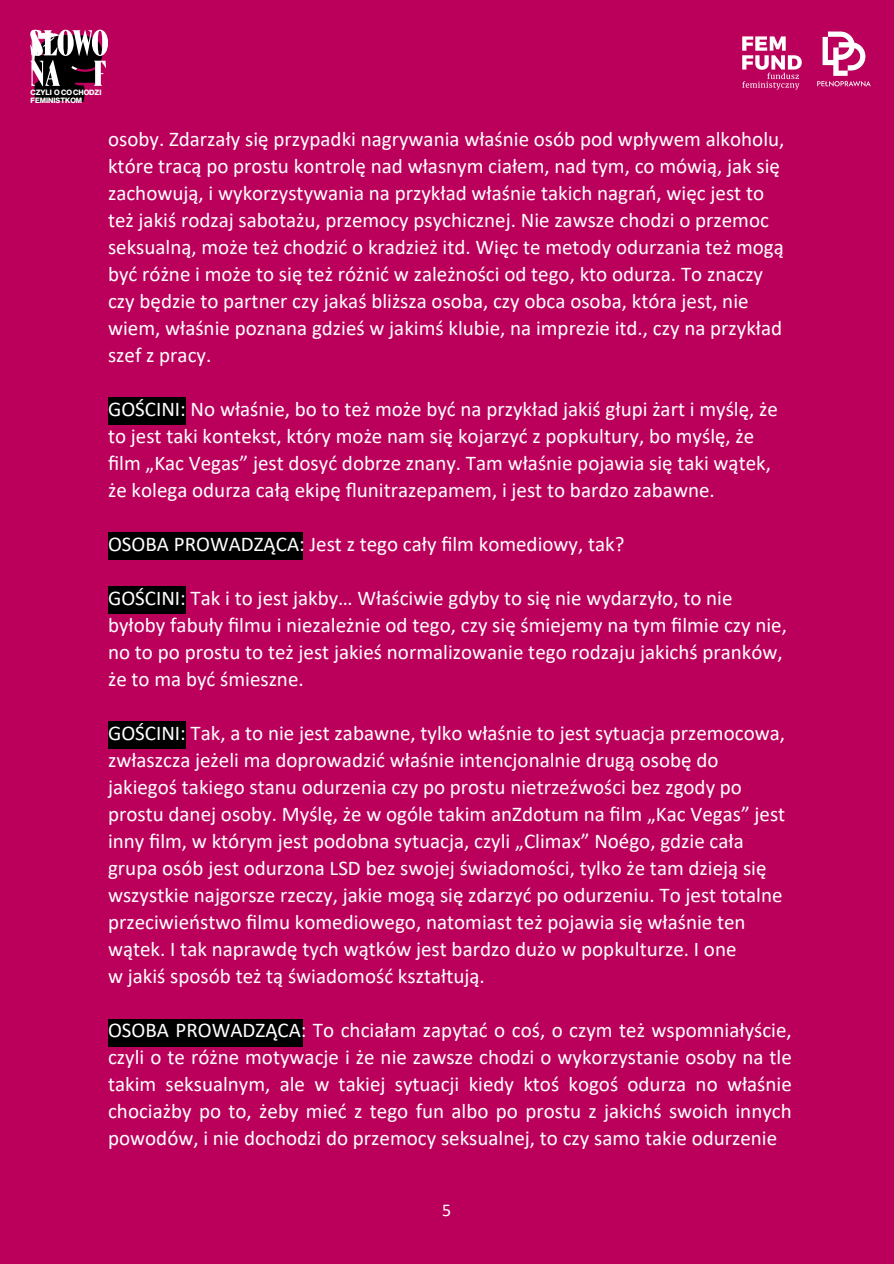
<style>
.page{position:relative;width:894px;height:1264px;background:#fff}
.page>*{position:absolute;margin:0;border:0;box-sizing:border-box;transform-origin:0 0}
.t1{font:21px/27px "Calibri";color:#fff}
.t2{font:18px "Calibri";color:#fff}
.t3{font:700 7.5px "Neue Haas Display";color:#fff}
</style>
<div class="page">
<div style="left:0;top:0;width:893px;height:1263px;background:#bb005c"></div>
<div style="left:108px;top:533px;width:195px;height:27px;background:#000"></div>
<div style="left:108px;top:1019px;width:195px;height:27px;background:#000"></div>
<div style="left:108px;top:398px;width:78px;height:27px;background:#000"></div>
<div style="left:108px;top:587px;width:78px;height:27px;background:#000"></div>
<div style="left:108px;top:722px;width:78px;height:27px;background:#000"></div>
<svg style="left:30px;top:30px;width:78px;height:72px"></svg>
<img style="left:817px;top:31px;width:54px;height:56px">
<img style="left:742px;top:36px;width:60px;height:54px">
<p class="t3" style="left:30px;top:89px;width:72px">CZYLI O CO CHODZI</p>
<h1 class="t3" style="left:30px;top:97px;width:53px">FEMINISTKOM</h1>
<p class="t1" style="left:108px;top:127px;width:677px">osoby. Zdarzały się przypadki nagrywania właśnie osób pod wpływem alkoholu, które tracą po prostu kontrolę nad własnym ciałem, nad tym, co mówią, jak się zachowują, i wykorzystywania na przykład właśnie takich nagrań, więc jest to też jakiś rodzaj sabotażu, przemocy psychicznej. Nie zawsze chodzi o przemoc seksualną, może też chodzić o kradzież itd. Więc te metody odurzania też mogą być różne i może to się też różnić w zależności od tego, kto odurza. To znaczy czy będzie to partner czy jakaś bliższa osoba, czy obca osoba, która jest, nie wiem, właśnie poznana gdzieś w jakimś klubie, na imprezie itd., czy na przykład szef z pracy.</p>
<p class="t1" style="left:108px;top:397px;width:671px">GOŚCINI: No właśnie, bo to też może być na przykład jakiś głupi żart i myślę, że to jest taki kontekst, który może nam się kojarzyć z popkultury, bo myślę, że film „Kac Vegas” jest dosyć dobrze znany. Tam właśnie pojawia się taki wątek, że kolega odurza całą ekipę flunitrazepamem, i jest to bardzo zabawne.</p>
<p class="t1" style="left:108px;top:532px;width:517px">OSOBA PROWADZĄCA: Jest z tego cały film komediowy, tak?</p>
<p class="t1" style="left:108px;top:586px;width:680px">GOŚCINI: Tak i to jest jakby… Właściwie gdyby to się nie wydarzyło, to nie byłoby fabuły filmu i niezależnie od tego, czy się śmiejemy na tym filmie czy nie, no to po prostu to też jest jakieś normalizowanie tego rodzaju jakichś pranków, że to ma być śmieszne.</p>
<p class="t1" style="left:108px;top:721px;width:678px">GOŚCINI: Tak, a to nie jest zabawne, tylko właśnie to jest sytuacja przemocowa, zwłaszcza jeżeli ma doprowadzić właśnie intencjonalnie drugą osobę do jakiegoś takiego stanu odurzenia czy po prostu nietrzeźwości bez zgody po prostu danej osoby. Myślę, że w ogóle takim anZdotum na film „Kac Vegas” jest inny film, w którym jest podobna sytuacja, czyli „Climax” Noégo, gdzie cała grupa osób jest odurzona LSD bez swojej świadomości, tylko że tam dzieją się wszystkie najgorsze rzeczy, jakie mogą się zdarzyć po odurzeniu. To jest totalne przeciwieństwo filmu komediowego, natomiast też pojawia się właśnie ten wątek. I tak naprawdę tych wątków jest bardzo dużo w popkulturze. I one<br>w jakiś sposób też tą świadomość kształtują.</p>
<p class="t1" style="left:108px;top:1018px;width:685px;text-align:justify">OSOBA PROWADZĄCA: To chciałam zapytać o coś, o czym też wspomniałyście, czyli o te różne motywacje i że nie zawsze chodzi o wykorzystanie osoby na tle takim seksualnym, ale w takiej sytuacji kiedy ktoś kogoś odurza no właśnie chociażby po to, żeby mieć z tego fun albo po prostu z jakichś swoich innych powodów, i nie dochodzi do przemocy seksualnej, to czy samo takie odurzenie</p>
<p class="t2" style="left:442px;top:1202px;width:11px">5</p>
</div>
